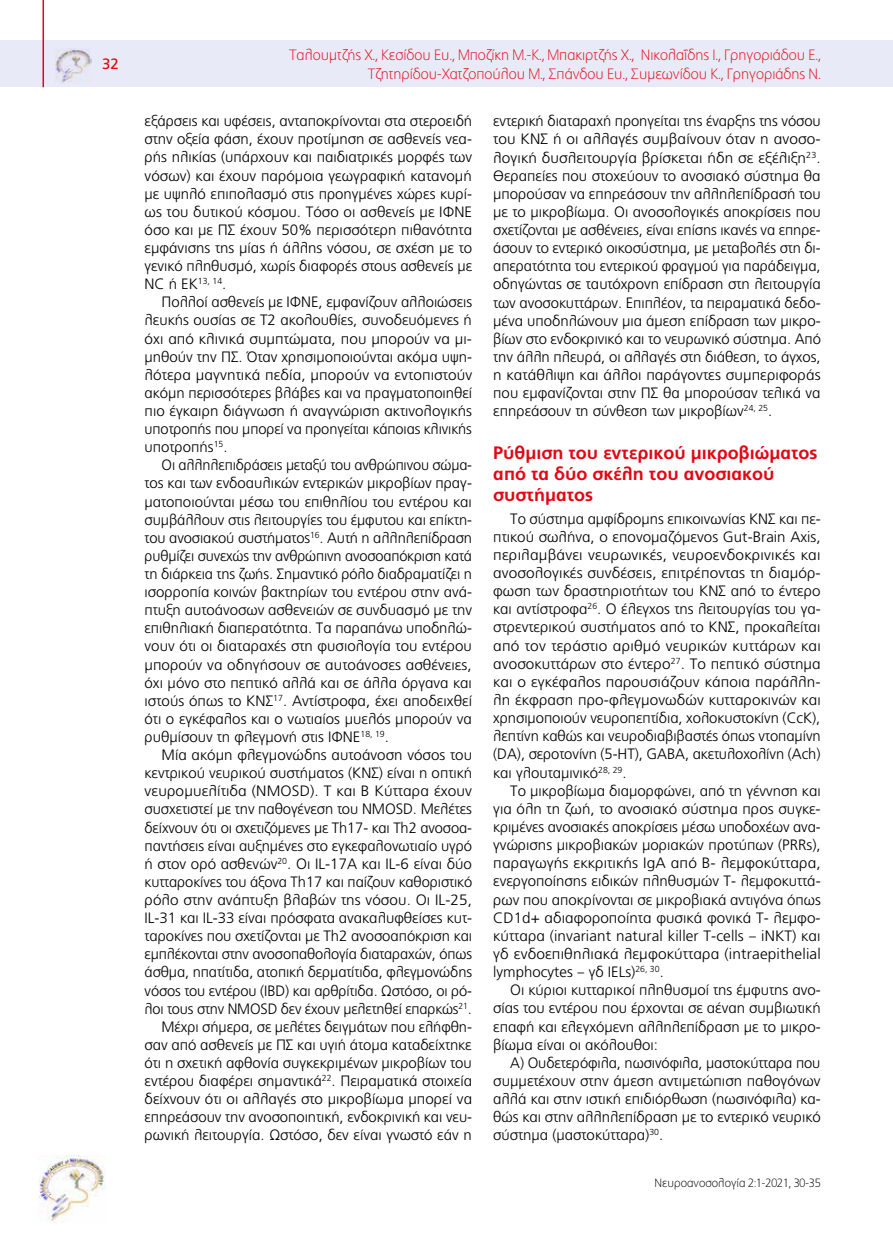
<style>
.page{position:relative;width:893px;height:1234px;background:#fff}
.page>*{position:absolute;margin:0;border:0;box-sizing:border-box;transform-origin:0 0}
.t1{font:700 18px/21.1px "PF Catalog";color:#e30613}
.t2{font:300 15px/18.1px "PF Catalog";color:#000;text-align:justify}
.t3{font:100 15px/18px "PF Catalog";color:#e30613;text-align:right}
.t4{font:15px "PF Catalog";color:#e30613}
.t5{font:100 12px "PF Catalog";color:#000}
</style>
<div class="page">
<div style="left:0;top:40px;width:893px;height:47px;background:#e9eaf7"></div>
<img style="left:55px;top:48px;width:36px;height:36px">
<hr style="left:43px;top:0;width:1px;height:87px;background:#e30613">
<img style="left:38px;top:1155px;width:67px;height:66px">
<p class="t4" style="left:102px;top:56px;width:18px">32</p>
<p class="t3" style="left:290px;top:47px;width:532px">Ταλουμτζής Χ., Κεσίδου Ευ., Μποζίκη Μ.-Κ., Μπακιρτζής Χ., Νικολαΐδης Ι., Γρηγοριάδου Ε.,<br>Τζητηρίδου-Χατζοπούλου Μ., Σπάνδου Ευ., Συμεωνίδου Κ., Γρηγοριάδης Ν.</p>
<p class="t2" style="left:145px;top:112px;width:329px">εξάρσεις και υφέσεις, ανταποκρίνονται στα στεροειδή στην οξεία φάση, έχουν προτίμηση σε ασθενείς νεα&shy;ρής ηλικίας (υπάρχουν και παιδιατρικές μορφές των νόσων) και έχουν παρόμοια γεωγραφική κατανομή με υψηλό επιπολασμό στις προηγμένες χώρες κυρί&shy;ως του δυτικού κόσμου. Τόσο οι ασθενείς με ΙΦΝΕ όσο και με ΠΣ έχουν 50% περισσότερη πιθανότητα εμφάνισης της μίας ή άλλης νόσου, σε σχέση με το γενικό πληθυσμό, χωρίς διαφορές στους ασθενείς με ΝC ή ΕΚ<sup>13,</sup> <sup>14</sup>.</p>
<p class="t2" style="left:145px;top:293px;width:329px;text-indent:17px">Πολλοί ασθενείς με ΙΦΝΕ, εμφανίζουν αλλοιώσεις λευκής ουσίας σε Τ2 ακολουθίες, συνοδευόμενες ή όχι από κλινικά συμπτώματα, που μπορούν να μι&shy;μηθούν την ΠΣ. Όταν χρησιμοποιούνται ακόμα υψη&shy;λότερα μαγνητικά πεδία, μπορούν να εντοπιστούν ακόμη περισσότερες βλάβες και να πραγματοποιηθεί πιο έγκαιρη διάγνωση ή αναγνώριση ακτινολογικής υποτροπής που μπορεί να προηγείται κάποιας κλινικής υποτροπής<sup>15</sup>.</p>
<p class="t2" style="left:145px;top:456px;width:329px;text-indent:17px">Οι αλληλεπιδράσεις μεταξύ του ανθρώπινου σώμα&shy;τος και των ενδοαυλικών εντερικών μικροβίων πραγ&shy;ματοποιούνται μέσω του επιθηλίου του εντέρου και συμβάλλουν στις λειτουργίες του έμφυτου και επίκτη&shy;του ανοσιακού συστήματος<sup>16</sup>. Αυτή η αλληλεπίδραση ρυθμίζει συνεχώς την ανθρώπινη ανοσοαπόκριση κατά τη διάρκεια της ζωής. Σημαντικό ρόλο διαδραματίζει η ισορροπία κοινών βακτηρίων του εντέρου στην ανά&shy;πτυξη αυτοάνοσων ασθενειών σε συνδυασμό με την επιθηλιακή διαπερατότητα. Τα παραπάνω υποδηλώ&shy;νουν ότι οι διαταραχές στη φυσιολογία του εντέρου μπορούν να οδηγήσουν σε αυτοάνοσες ασθένειες, όχι μόνο στο πεπτικό αλλά και σε άλλα όργανα και ιστούς όπως το ΚΝΣ<sup>17</sup>. Αντίστροφα, έχει αποδειχθεί ότι ο εγκέφαλος και ο νωτιαίος μυελός μπορούν να ρυθμίσουν τη φλεγμονή στις ΙΦΝΕ<sup>18,</sup> <sup>19</sup>.</p>
<p class="t2" style="left:145px;top:745px;width:329px;text-align:right">Μία ακόμη φλεγμονώδης αυτοάνοση νόσος του κεντρικού νευρικού συστήματος (ΚΝΣ) είναι η οπτική νευρομυελίτιδα (NMOSD). Τ και Β Κύτταρα έχουν συσχετιστεί με την παθογένεση του NMOSD. Μελέτες δείχνουν ότι οι σχετιζόμενες με Th17- και Th2 ανοσοα&shy;παντήσεις είναι αυξημένες στο εγκεφαλονωτιαίο υγρό ή στον ορό ασθενών<sup>20</sup>. Οι IL-17A και IL-6 είναι δύο κυτταροκίνες του άξονα Th17 και παίζουν καθοριστικό ρόλο στην ανάπτυξη βλαβών της νόσου. Οι IL-25, IL-31 και IL-33 είναι πρόσφατα ανακαλυφθείσες κυτ&shy;ταροκίνες που σχετίζονται με Th2 ανοσοαπόκριση και εμπλέκονται στην ανοσοπαθολογία διαταραχών, όπως άσθμα, ηπατίτιδα, ατοπική δερματίτιδα, φλεγμονώδης νόσος του εντέρου (IBD) και αρθρίτιδα. Ωστόσο, οι ρό&shy;λοι τους στην NMOSD δεν έχουν μελετηθεί επαρκώς<sup>21</sup>.<br>Μέχρι σήμερα, σε μελέτες δειγμάτων που ελήφθη&shy;σαν από ασθενείς με ΠΣ και υγιή άτομα καταδείχτηκε ότι η σχετική αφθονία συγκεκριμένων μικροβίων του εντέρου διαφέρει σημαντικά<sup>22</sup>. Πειραματικά στοιχεία δείχνουν ότι οι αλλαγές στο μικροβίωμα μπορεί να επηρεάσουν την ανοσοποιητική, ενδοκρινική και νευ&shy;ρωνική λειτουργία. Ωστόσο, δεν είναι γνωστό εάν η</p>
<p class="t2" style="left:493px;top:112px;width:329px">εντερική διαταραχή προηγείται της έναρξης της νόσου του ΚΝΣ ή οι αλλαγές συμβαίνουν όταν η ανοσο&shy;λογική δυσλειτουργία βρίσκεται ήδη σε εξέλιξη<sup>23</sup>.<br>Θεραπείες που στοχεύουν το ανοσιακό σύστημα θα μπορούσαν να επηρεάσουν την αλληλεπίδρασή του με το μικροβίωμα. Οι ανοσολογικές αποκρίσεις που σχετίζονται με ασθένειες, είναι επίσης ικανές να επηρε&shy;άσουν το εντερικό οικοσύστημα, με μεταβολές στη δι&shy;απερατότητα του εντερικού φραγμού για παράδειγμα, οδηγώντας σε ταυτόχρονη επίδραση στη λειτουργία των ανοσοκυττάρων. Επιπλέον, τα πειραματικά δεδο&shy;μένα υποδηλώνουν μια άμεση επίδραση των μικρο&shy;βίων στο ενδοκρινικό και το νευρωνικό σύστημα. Από την άλλη πλευρά, οι αλλαγές στη διάθεση, το άγχος, η κατάθλιψη και άλλοι παράγοντες συμπεριφοράς που εμφανίζονται στην ΠΣ θα μπορούσαν τελικά να επηρεάσουν τη σύνθεση των μικροβίων<sup>24,</sup> <sup>25</sup>.</p>
<p class="t1" style="left:493px;top:442px;width:326px">Ρύθμιση του εντερικού μικροβιώματος από τα δύο σκέλη του ανοσιακού συστήματος</p>
<p class="t2" style="left:493px;top:509px;width:329px;text-indent:17px">Tο σύστημα αμφίδρομης επικοινωνίας ΚΝΣ και πε&shy;πτικού σωλήνα, o επονομαζόμενος Gut-Brain Axis, περιλαμβάνει νευρωνικές, νευροενδοκρινικές και ανοσολογικές συνδέσεις, επιτρέποντας τη διαμόρ&shy;φωση των δραστηριοτήτων του ΚΝΣ από το έντερο και αντίστροφα<sup>26</sup>. Ο έλεγχος της λειτουργίας του γα&shy;στρεντερικού συστήματος από το ΚΝΣ, προκαλείται από τον τεράστιο αριθμό νευρικών κυττάρων και ανοσοκυττάρων στο έντερο<sup>27</sup>. Το πεπτικό σύστημα και ο εγκέφαλος παρουσιάζουν κάποια παράλλη&shy;λη έκφραση προ-φλεγμονωδών κυτταροκινών και χρησιμοποιούν νευροπεπτίδια, χολοκυστοκίνη (CcK), λεπτίνη καθώς και νευροδιαβιβαστές όπως ντοπαμίνη (DA), σεροτονίνη (5-HT), GABA, ακετυλοχολίνη (Ach) και γλουταμινικό<sup>28,</sup> <sup>29</sup>.</p>
<p class="t2" style="left:493px;top:781px;width:329px;text-indent:17px">Το μικροβίωμα διαμορφώνει, από τη γέννηση και για όλη τη ζωή, το ανοσιακό σύστημα προς συγκε&shy;κριμένες ανοσιακές αποκρίσεις μέσω υποδοχέων ανα&shy;γνώρισης μικροβιακών μοριακών προτύπων (PRRs), παραγωγής εκκριτικής IgA από Β- λεμφοκύτταρα, ενεργοποίησης ειδικών πληθυσμών Τ- λεμφοκυττά&shy;ρων που αποκρίνονται σε μικροβιακά αντιγόνα όπως CD1d+ αδιαφοροποίητα φυσικά φονικά Τ- λεμφο&shy;κύτταρα (invariant natural killer T-cells – iNKT) και γδ ενδοεπιθηλιακά λεμφοκύτταρα (intraepithelial lymphocytes – γδ IELs)<sup>26,</sup> <sup>30</sup>.</p>
<p class="t2" style="left:493px;top:980px;width:329px;text-indent:17px">Οι κύριοι κυτταρικοί πληθυσμοί της έμφυτης ανο&shy;σίας του εντέρου που έρχονται σε αέναη συμβιωτική επαφή και ελεγχόμενη αλληλεπίδραση με το μικρο&shy;βίωμα είναι οι ακόλουθοι:</p>
<p class="t2" style="left:493px;top:1053px;width:329px;text-indent:17px">A) Ουδετερόφιλα, ηωσινόφιλα, μαστοκύτταρα που συμμετέχουν στην άμεση αντιμετώπιση παθογόνων αλλά και στην ιστική επιδιόρθωση (ηωσινόφιλα) κα&shy;θώς και στην αλληλεπίδραση με το εντερικό νευρικό σύστημα (μαστοκύτταρα)<sup>30</sup>.</p>
<p class="t5" style="left:655px;top:1175px;width:168px">Νευροανοσολογία 2:1-2021, 30-35</p>
</div>
